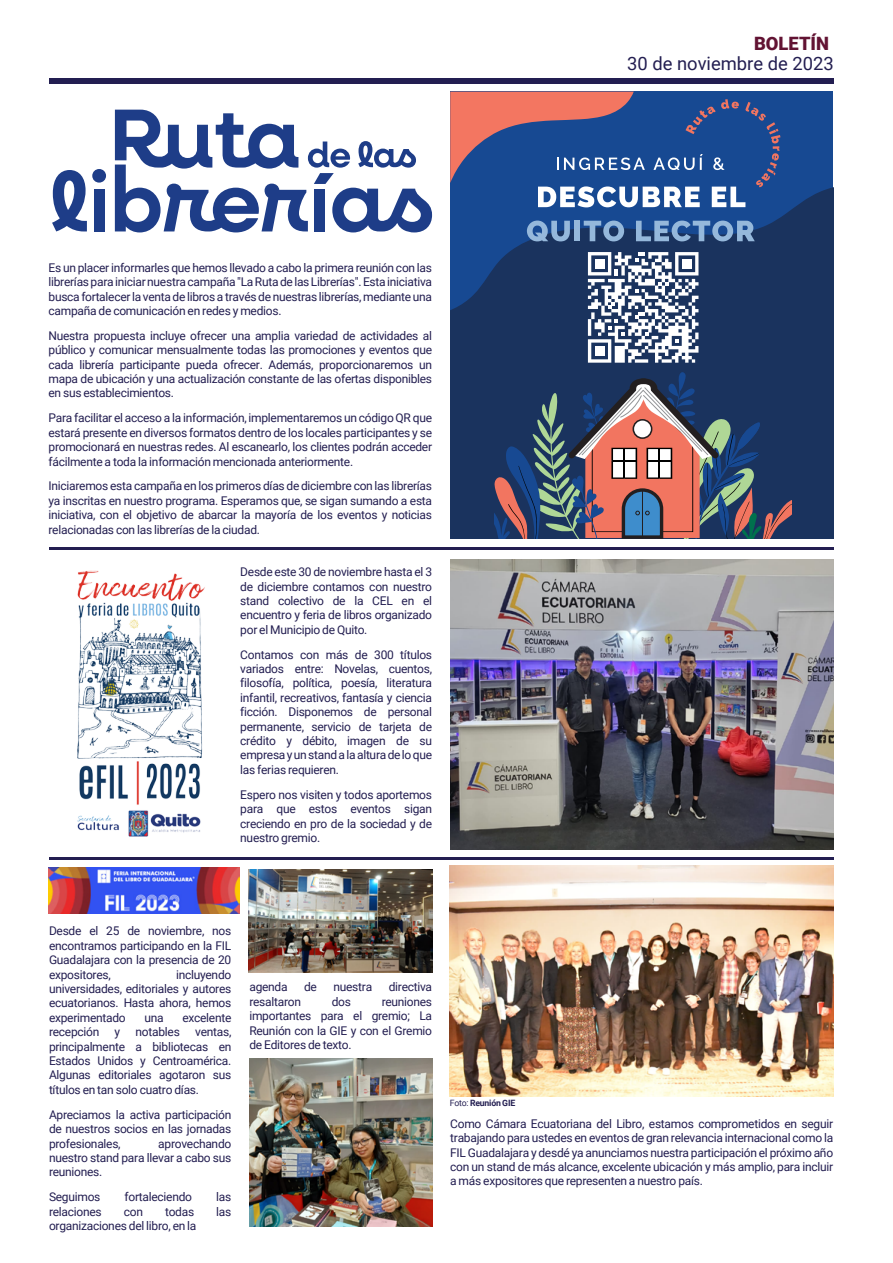
<style>
.page{position:relative;width:893px;height:1263px;background:#fff}
.page>*{position:absolute;margin:0;border:0;box-sizing:border-box;transform-origin:0 0}
.t1{font:18.45px "Roboto";color:#231e51}
.t2{font:900 18.45px "Roboto";color:#621333}
.t3{font:12px/14.4px "Roboto";letter-spacing:-.02em;color:#231e51;text-align:justify}
.t4{font:700 8.7px "Roboto";letter-spacing:-.02em;color:#231e51}
.s1{font-weight:400}
</style>
<div class="page">
<hr style="left:49px;top:546px;width:785px;height:3px;background:#231e51">
<hr style="left:49px;top:857px;width:785px;height:3px;background:#231e51">
<div style="left:49px;top:78px;width:785px;height:6px;background:#231e51"></div>
<svg style="left:52px;top:170px;width:35px;height:61px"></svg>
<div style="left:94px;top:189px;width:11px;height:42px;background:#1e3d88"></div>
<div style="left:92px;top:169px;width:14px;height:14px;background:#1e3d88;border-radius:50%"></div>
<svg style="left:115px;top:110px;width:317px;height:122px"></svg>
<img style="left:77px;top:570px;width:128px;height:267px">
<img style="left:249px;top:869px;width:183px;height:103px">
<img style="left:49px;top:867px;width:190px;height:46px">
<img style="left:249px;top:1058px;width:183px;height:169px">
<img style="left:450px;top:560px;width:383px;height:289px">
<img style="left:450px;top:865px;width:383px;height:231px">
<div style="left:450px;top:92px;width:383px;height:446px;background:#174992"></div>
<svg style="left:450px;top:187px;width:383px;height:351px;fill:#1a335e"></svg>
<svg style="left:527px;top:221px;width:43px;height:20px"></svg>
<div style="left:575px;top:221px;width:5px;height:20px;background:#95b8db"></div>
<svg style="left:584px;top:221px;width:40px;height:20px"></svg>
<svg style="left:636px;top:221px;width:119px;height:20px"></svg>
<svg style="left:588px;top:252px;width:110px;height:111px"></svg>
<svg style="left:450px;top:92px;width:330px;height:115px"></svg>
<svg style="left:495px;top:372px;width:296px;height:166px"></svg>
<h1 class="t2" style="left:754px;top:31px;width:76px">BOLETÍN</h1>
<h1 class="t1" style="left:627px;top:50px;width:208px">30 de noviembre de 2023</h1>
<p class="t3" style="left:49px;top:260px;width:385px">Es un placer informarles que hemos llevado a cabo la primera reunión con las librerías para iniciar nuestra campaña "La Ruta de las Librerías". Esta iniciativa busca fortalecer la venta de libros a través de nuestras librerías, mediante una campaña de comunicación en redes y medios.</p>
<p class="t3" style="left:49px;top:328px;width:385px">Nuestra propuesta incluye ofrecer una amplia variedad de actividades al público y comunicar mensualmente todas las promociones y eventos que cada librería participante pueda ofrecer. Además, proporcionaremos un mapa de ubicación y una actualización constante de las ofertas disponibles en sus establecimientos.</p>
<p class="t3" style="left:49px;top:410px;width:385px">Para facilitar el acceso a la información, implementaremos un código QR que estará presente en diversos formatos dentro de los locales participantes y se promocionará en nuestras redes. Al escanearlo, los clientes podrán acceder fácilmente a toda la información mencionada anteriormente.</p>
<p class="t3" style="left:49px;top:478px;width:385px">Iniciaremos esta campaña en los primeros días de diciembre con las librerías ya inscritas en nuestro programa. Esperamos que, se sigan sumando a esta iniciativa, con el objetivo de abarcar la mayoría de los eventos y noticias relacionadas con las librerías de la ciudad.</p>
<p class="t3" style="left:240px;top:564px;width:193px">Desde este 30 de noviembre hasta el 3 de diciembre contamos con nuestro stand colectivo de la CEL en el encuentro y feria de libros organizado por el Municipio de Quito.</p>
<p class="t3" style="left:240px;top:647px;width:193px">Contamos con más de 300 títulos variados entre: Novelas, cuentos, filosofía, política, poesía, literatura infantil, recreativos, fantasía y ciencia ficción. Disponemos de personal permanente, servicio de tarjeta de crédito y débito, imagen de su empresa y un stand a la altura de lo que las ferias requieren.</p>
<p class="t3" style="left:240px;top:787px;width:193px">Espero nos visiten y todos aportemos para que estos eventos sigan creciendo en pro de la sociedad y de nuestro gremio.</p>
<p class="t3" style="left:49px;top:923px;width:184px">Desde el 25 de noviembre, nos encontramos participando en la FIL Guadalajara con la presencia de 20 expositores,</p>
<p class="t3" style="left:49px;top:967px;width:184px;text-indent:127px">incluyendo universidades, editoriales y autores ecuatorianos. Hasta ahora, hemos experimentado</p>
<p class="t3" style="left:144px;top:1010px;width:21px">una</p>
<p class="t3" style="left:182px;top:1010px;width:51px">excelente</p>
<p class="t3" style="left:49px;top:1024px;width:52px">recepción</p>
<p class="t3" style="left:115px;top:1024px;width:7px">y</p>
<p class="t3" style="left:136px;top:1024px;width:46px">notables</p>
<p class="t3" style="left:49px;top:1024px;width:184px;text-indent:146px">ventas, principalmente a bibliotecas en Estados Unidos y Centroamérica.<br>Algunas editoriales agotaron sus títulos en tan solo cuatro días.</p>
<p class="t3" style="left:49px;top:1107px;width:184px">Apreciamos la activa participación de nuestros socios en las jornadas profesionales,</p>
<p class="t3" style="left:49px;top:1136px;width:184px;text-indent:109px">aprovechando nuestro stand para llevar a cabo sus reuniones.</p>
<p class="t3" style="left:49px;top:1189px;width:53px">Seguimos</p>
<p class="t3" style="left:125px;top:1189px;width:69px">fortaleciendo</p>
<p class="t3" style="left:216px;top:1189px;width:17px">las</p>
<p class="t3" style="left:49px;top:1204px;width:54px">relaciones</p>
<p class="t3" style="left:124px;top:1204px;width:21px">con</p>
<p class="t3" style="left:165px;top:1204px;width:31px">todas</p>
<p class="t3" style="left:216px;top:1204px;width:17px">las</p>
<p class="t3" style="left:49px;top:1218px;width:149px">organizaciones del libro, en la</p>
<p class="t3" style="left:249px;top:979px;width:40px">agenda</p>
<p class="t3" style="left:304px;top:979px;width:14px">de</p>
<p class="t3" style="left:333px;top:979px;width:40px">nuestra</p>
<p class="t3" style="left:389px;top:979px;width:45px">directiva</p>
<p class="t3" style="left:249px;top:994px;width:53px">resaltaron</p>
<p class="t3" style="left:332px;top:994px;width:21px">dos</p>
<p class="t3" style="left:249px;top:994px;width:184px;text-indent:132px">reuniones importantes para el gremio; La Reunión con la GIE y con el Gremio de Editores de texto.</p>
<p class="t4" style="left:450px;top:1097px;width:67px"><span class="s1">Foto:</span> Reunión GIE</p>
<p class="t3" style="left:450px;top:1116px;width:384px">Como Cámara Ecuatoriana del Libro, estamos comprometidos en seguir trabajando para ustedes en eventos de gran relevancia internacional como la FIL Guadalajara y desdé ya anunciamos nuestra participación el próximo año con un stand de más alcance, excelente ubicación y más amplio, para incluir a más expositores que representen a nuestro país.</p>
</div>
